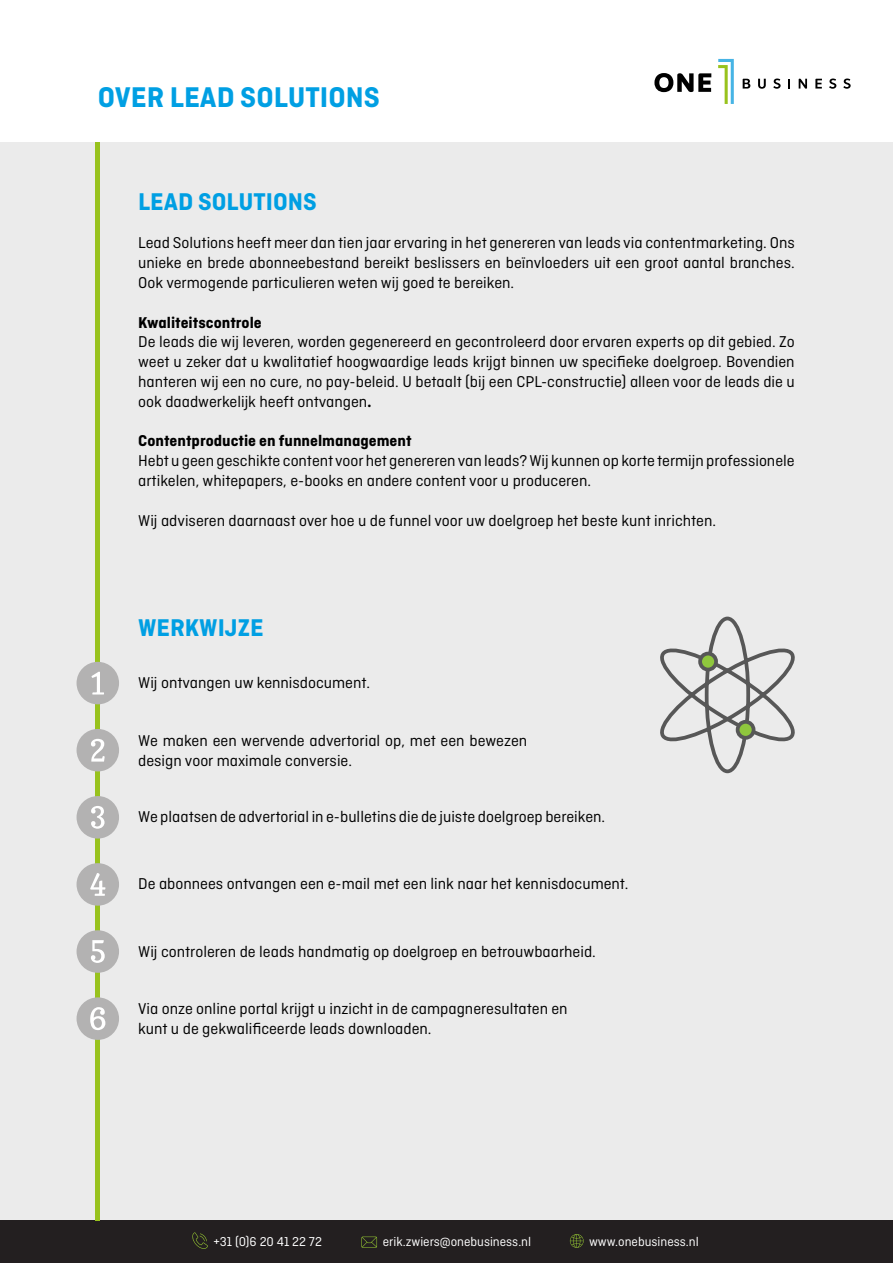
<style>
.page{position:relative;width:893px;height:1263px;background:#fff}
.page>*{position:absolute;margin:0;border:0;box-sizing:border-box;transform-origin:0 0}
.t1{font:700 30px "Ciutadella";color:#009fe3}
.t2{font:700 25.5px "Ciutadella";color:#009fe3}
.t3{font:16.5px/19.8px "Ciutadella";color:#000}
.t4{font:700 16.5px "Ciutadella";color:#000}
.t5{font:13.5px "Ciutadella";color:#fff}
.s1{font-weight:700}
</style>
<div class="page">
<svg style="left:654px;top:73px;width:57px;height:19px"></svg>
<svg style="left:743px;top:79px;width:7px;height:10px"></svg>
<svg style="left:758px;top:79px;width:8px;height:10px"></svg>
<svg style="left:773px;top:79px;width:8px;height:10px"></svg>
<svg style="left:788px;top:79px;width:2px;height:10px"></svg>
<svg style="left:799px;top:79px;width:8px;height:10px"></svg>
<svg style="left:815px;top:79px;width:7px;height:10px"></svg>
<svg style="left:829px;top:79px;width:7px;height:10px"></svg>
<svg style="left:843px;top:79px;width:8px;height:10px"></svg>
<svg style="left:718px;top:59px;width:16px;height:45px"></svg>
<div style="left:0;top:142px;width:893px;height:1121px;background:#ebebeb"></div>
<div style="left:0;top:1220px;width:893px;height:43px;background:#231f20"></div>
<svg style="left:192px;top:1232px;width:16px;height:17px"></svg>
<svg style="left:361px;top:1236px;width:16px;height:12px"></svg>
<svg style="left:570px;top:1234px;width:14px;height:14px"></svg>
<hr style="left:96px;top:142px;width:4px;height:1078px;background:#98c21d">
<div style="left:77px;top:930px;width:42px;height:43px;background:#b3b2b2;border-radius:50%"></div>
<svg style="left:91px;top:940px;width:14px;height:23px"></svg>
<div style="left:77px;top:863px;width:42px;height:43px;background:#b3b2b2;border-radius:50%"></div>
<svg style="left:90px;top:873px;width:15px;height:23px"></svg>
<div style="left:77px;top:729px;width:42px;height:42px;background:#b3b2b2;border-radius:50%"></div>
<svg style="left:91px;top:739px;width:14px;height:23px"></svg>
<div style="left:77px;top:796px;width:42px;height:42px;background:#b3b2b2;border-radius:50%"></div>
<svg style="left:91px;top:806px;width:14px;height:23px"></svg>
<div style="left:77px;top:662px;width:42px;height:42px;background:#b3b2b2;border-radius:50%"></div>
<svg style="left:92px;top:672px;width:12px;height:22px"></svg>
<div style="left:77px;top:997px;width:42px;height:43px;background:#b3b2b2;border-radius:50%"></div>
<svg style="left:90px;top:1007px;width:15px;height:23px"></svg>
<svg style="left:660px;top:616px;width:135px;height:158px"></svg>
<div style="left:738px;top:722px;width:16px;height:16px;background:#8fc73d;border-radius:50%"></div>
<div style="left:736px;top:720px;width:19px;height:20px;border:4px solid #575757;border-radius:50%"></div>
<div style="left:700px;top:654px;width:16px;height:15px;background:#8fc73d;border-radius:50%"></div>
<div style="left:698px;top:652px;width:20px;height:19px;border:4px solid #575757;border-radius:50%"></div>
<h1 class="t1" style="left:98px;top:80px;width:284px">OVER LEAD SOLUTIONS</h1>
<h2 class="t2" style="left:138px;top:187px;width:180px">LEAD SOLUTIONS</h2>
<p class="t3" style="left:138px;top:233px;width:658px;text-align:justify">Lead Solutions heeft meer dan tien jaar ervaring in het genereren van leads via contentmarketing. Ons unieke en brede abonneebestand bereikt beslissers en beïnvloeders uit een groot aantal branches.<br>Ook vermogende particulieren weten wij goed te bereiken.</p>
<p class="t4" style="left:138px;top:313px;width:125px">Kwaliteitscontrole</p>
<p class="t3" style="left:138px;top:332px;width:658px;text-align:justify">De leads die wij leveren, worden gegenereerd en gecontroleerd door ervaren experts op dit gebied. Zo weet u zeker dat u kwalitatief hoogwaardige leads krijgt binnen uw specifieke doelgroep. Bovendien hanteren wij een no cure, no pay-beleid. U betaalt (bij een CPL-constructie) alleen voor de leads die u ook daadwerkelijk heeft ontvangen<span class="s1">.</span></p>
<p class="t4" style="left:138px;top:431px;width:275px">Contentproductie en funnelmanagement</p>
<p class="t3" style="left:138px;top:451px;width:658px">Hebt u geen geschikte content voor het genereren van leads? Wij kunnen op korte termijn professionele artikelen, whitepapers, e-books en andere content voor u produceren.</p>
<p class="t3" style="left:138px;top:510px;width:579px">Wij adviseren daarnaast over hoe u de funnel voor uw doelgroep het beste kunt inrichten.</p>
<h2 class="t2" style="left:138px;top:613px;width:127px">WERKWIJZE</h2>
<p class="t3" style="left:138px;top:673px;width:233px">Wij ontvangen uw kennisdocument.</p>
<p class="t3" style="left:138px;top:730px;width:391px">We maken een wervende advertorial op, met een bewezen design voor maximale conversie.</p>
<p class="t3" style="left:138px;top:807px;width:468px">We plaatsen de advertorial in e-bulletins die de juiste doelgroep bereiken.</p>
<p class="t3" style="left:138px;top:874px;width:492px">De abonnees ontvangen een e-mail met een link naar het kennisdocument.</p>
<p class="t3" style="left:138px;top:941px;width:459px">Wij controleren de leads handmatig op doelgroep en betrouwbaarheid.</p>
<p class="t3" style="left:138px;top:999px;width:431px">Via onze online portal krijgt u inzicht in de campagneresultaten en kunt u de gekwalificeerde leads downloaden.</p>
<p class="t5" style="left:214px;top:1234px;width:110px">+31 (0)6 20 41 22 72</p>
<p class="t5" style="left:383px;top:1234px;width:150px">erik.zwiers@onebusiness.nl</p>
<p class="t5" style="left:589px;top:1234px;width:111px">www.onebusiness.nl</p>
</div>
